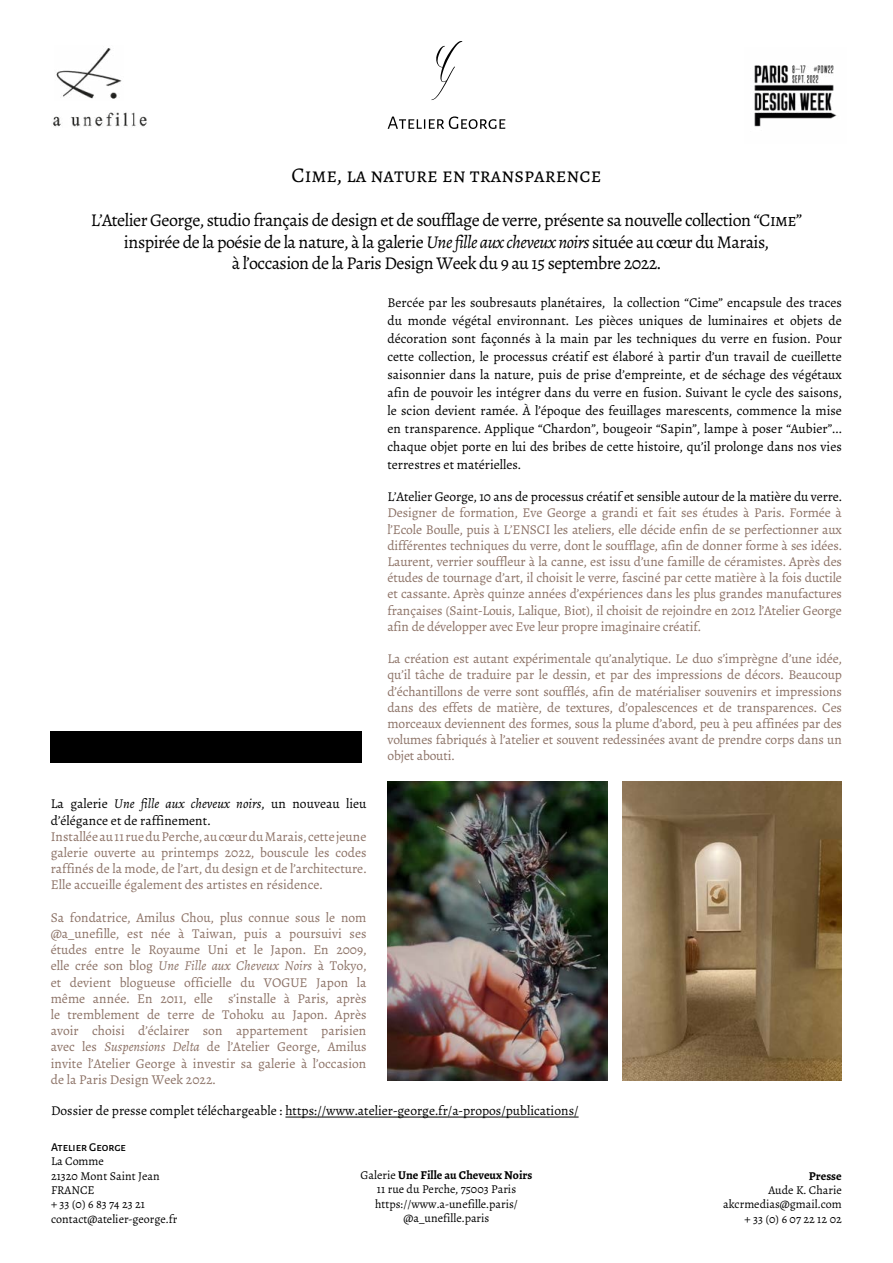
<style>
.page{position:relative;width:893px;height:1263px;background:#fff}
.page>*{position:absolute;margin:0;border:0;box-sizing:border-box;transform-origin:0 0}
.t1{font:21px "Alegreya SC";color:#000}
.t2{font:18px/21.6px "Alegreya";letter-spacing:-.03em;color:#000;text-align:center}
.t3{font:13.5px/16.2px "Alegreya";letter-spacing:-.005em;color:#8c7266;text-align:justify}
.t4{font:13.5px/18px "Alegreya";color:#000;text-align:justify}
.t5{font:12px/14.4px "Alegreya";color:#000}
.t6{font:500 12px "Alegreya Sans SC";color:#000}
.t7{font:700 12px "Alegreya";color:#000}
.s1{font-family:"Alegreya SC"}
.s2{font-style:italic}
.s3{font-weight:700}
</style>
<div class="page">
<div style="left:51px;top:731px;width:311px;height:31px;background:#000"></div>
<img style="left:622px;top:781px;width:220px;height:299px">
<svg style="left:431px;top:41px;width:31px;height:59px"></svg>
<svg style="left:388px;top:116px;width:117px;height:13px"></svg>
<img style="left:754px;top:65px;width:83px;height:62px">
<img style="left:56px;top:48px;width:66px;height:51px">
<img style="left:52px;top:112px;width:95px;height:15px">
<hr style="left:285px;top:1117px;width:294px;height:1px;background:#000">
<img style="left:387px;top:781px;width:220px;height:299px">
<h1 class="t1" style="left:292px;top:162px;width:311px">Cime, la nature en transparence</h1>
<p class="t2" style="left:91px;top:209px;width:713px">L’Atelier George, studio français de design et de soufflage de verre, présente sa nouvelle collection “<span class="s1">Cime</span>” inspirée de la poésie de la nature, à la galerie <span class="s2">Une fille aux cheveux noirs</span> située au cœur du Marais,<br>à l’occasion de la Paris Design Week du 9 au 15 septembre 2022.</p>
<p class="t4" style="left:387px;top:293px;width:456px">Bercée par les soubresauts planétaires, la collection “Cime” encapsule des traces du monde végétal environnant. Les pièces uniques de luminaires et objets de décoration sont façonnés à la main par les techniques du verre en fusion. Pour cette collection, le processus créatif est élaboré à partir d’un travail de cueillette saisonnier dans la nature, puis de prise d’empreinte, et de séchage des végétaux afin de pouvoir les intégrer dans du verre en fusion. Suivant le cycle des saisons, le scion devient ramée. À l’époque des feuillages marescents, commence la mise en transparence. Applique “Chardon”, bougeoir “Sapin”, lampe à poser “Aubier”... chaque objet porte en lui des bribes de cette histoire, qu’il prolonge dans nos vies terrestres et matérielles.</p>
<p class="t4" style="left:51px;top:796px;width:317px;line-height:16.2px">La galerie <span class="s2">Une fille aux cheveux noirs</span>, un nouveau lieu d’élégance et de raffinement.</p>
<p class="t3" style="left:51px;top:828px;width:317px">Installée au 11 rue du Perche, au cœur du Marais, cette jeune galerie ouverte au printemps 2022, bouscule les codes raffinés de la mode, de l’art, du design et de l’architecture.<br>Elle accueille également des artistes en résidence.</p>
<p class="t3" style="left:51px;top:909px;width:317px">Sa fondatrice, Amilus Chou, plus connue sous le nom @a_unefille, est née à Taiwan, puis a poursuivi ses études entre le Royaume Uni et le Japon. En 2009, elle crée son blog <span class="s2">Une Fille aux Cheveux Noirs</span> à Tokyo, et devient blogueuse officielle du VOGUE Japon la même année. En 2011, elle s’installe à Paris, après le tremblement de terre de Tohoku au Japon. Après avoir choisi d’éclairer son appartement parisien avec les <span class="s2">Suspensions Delta</span> de l’Atelier George, Amilus invite l’Atelier George à investir sa galerie à l’occasion de la Paris Design Week 2022.</p>
<p class="t4" style="left:387px;top:488px;width:456px">L’Atelier George, 10 ans de processus créatif et sensible autour de la matière du verre.</p>
<p class="t3" style="left:387px;top:505px;width:456px">Designer de formation, Eve George a grandi et fait ses études à Paris. Formée à l’Ecole Boulle, puis à L’ENSCI les ateliers, elle décide enfin de se perfectionner aux différentes techniques du verre, dont le soufflage, afin de donner forme à ses idées.<br>Laurent, verrier souffleur à la canne, est issu d’une famille de céramistes. Après des études de tournage d’art, il choisit le verre, fasciné par cette matière à la fois ductile et cassante. Après quinze années d’expériences dans les plus grandes manufactures françaises (Saint-Louis, Lalique, Biot), il choisit de rejoindre en 2012 l’Atelier George afin de développer avec Eve leur propre imaginaire créatif.</p>
<p class="t3" style="left:387px;top:651px;width:456px">La création est autant expérimentale qu’analytique. Le duo s’imprègne d’une idée, qu’il tâche de traduire par le dessin, et par des impressions de décors. Beaucoup d’échantillons de verre sont soufflés, afin de matérialiser souvenirs et impressions dans des effets de matière, de textures, d’opalescences et de transparences. Ces morceaux deviennent des formes, sous la plume d’abord, peu à peu affinées par des volumes fabriqués à l’atelier et souvent redessinées avant de prendre corps dans un objet abouti.</p>
<p class="t4" style="left:51px;top:1102px;width:529px">Dossier de presse complet téléchargeable : https://www.atelier-george.fr/a-propos/publications/</p>
<p class="t6" style="left:51px;top:1138px;width:76px">Atelier George</p>
<p class="t5" style="left:51px;top:1154px;width:128px">La Comme<br>21320 Mont Saint Jean<br>FRANCE<br>+ 33 (0) 6 83 74 23 21 contact@atelier-george.fr</p>
<p class="t5" style="left:361px;top:1168px;width:173px;text-align:center">Galerie <span class="s3">Une Fille au Cheveux Noirs<br></span>11 rue du Perche, 75003 Paris https://www.a-unefille.paris/ @a_unefille.paris</p>
<p class="t7" style="left:809px;top:1168px;width:34px">Presse</p>
<p class="t5" style="left:723px;top:1183px;width:120px;text-align:right">Aude K. Charie akcrmedias@gmail.com + 33 (0) 6 07 22 12 02</p>
</div>
